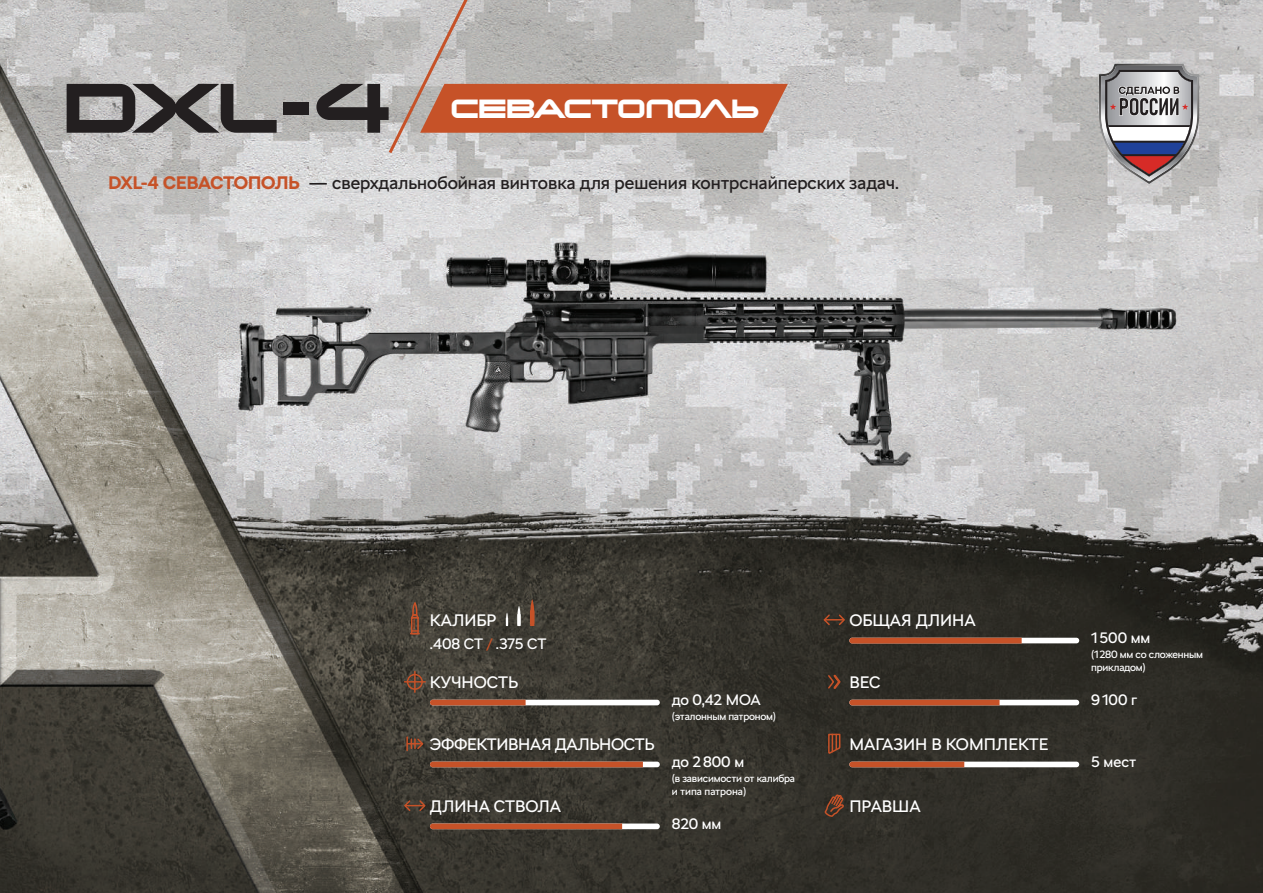
<style>
.page{position:relative;width:1263px;height:893px;background:#fff}
.page>*{position:absolute;margin:0;border:0;box-sizing:border-box;transform-origin:0 0}
.t1{font:700 88.5px "Changeling Neo";color:#231f20}
.t2{font:700 33.45px "Changeling Neo";color:#fff}
.t3{font:18px "SKODA Next";color:#231f20}
.t4{font:16.5px "SKODA Next";color:#fff}
.t5{font:16.5px "SKODA Next";letter-spacing:-.02em;color:#fff}
.t6{font:15px "SKODA Next";color:#fff}
.t7{font:10.5px/12.6px "SKODA Next";letter-spacing:-.02em;color:#fff}
.s1{font-weight:700;color:#c65228}
.s2{color:#c65228}
</style>
<div class="page">
<img style="left:0;top:0;width:1263px;height:893px">
<svg style="left:386px;top:0;width:402px;height:157px;background:#c1a194"></svg>
<div style="left:430px;top:762px;width:230px;height:5px;background:#fff;border-radius:3px"></div>
<svg style="left:430px;top:762px;width:213px;height:5px"></svg>
<svg style="left:406px;top:737px;width:19px;height:14px"></svg>
<div style="left:430px;top:823px;width:230px;height:6px;background:#fff;border-radius:3px"></div>
<svg style="left:430px;top:823px;width:192px;height:6px"></svg>
<div style="left:430px;top:700px;width:230px;height:5px;background:#fff;border-radius:3px"></div>
<svg style="left:430px;top:700px;width:96px;height:5px"></svg>
<hr style="left:414px;top:671px;width:2px;height:21px;background:#c65228">
<hr style="left:405px;top:681px;width:20px;height:2px;background:#c65228">
<div style="left:407px;top:674px;width:16px;height:16px;border:2px solid #c65228;border-radius:50%"></div>
<svg style="left:403px;top:799px;width:24px;height:13px"></svg>
<svg style="left:409px;top:602px;width:11px;height:33px"></svg>
<svg style="left:530px;top:599px;width:4px;height:27px"></svg>
<svg style="left:517px;top:606px;width:4px;height:20px"></svg>
<svg style="left:506px;top:612px;width:2px;height:14px"></svg>
<div style="left:849px;top:638px;width:230px;height:5px;background:#fff;border-radius:3px"></div>
<svg style="left:849px;top:638px;width:173px;height:5px"></svg>
<svg style="left:822px;top:613px;width:24px;height:14px"></svg>
<div style="left:849px;top:700px;width:230px;height:5px;background:#fff;border-radius:3px"></div>
<svg style="left:849px;top:700px;width:150px;height:5px"></svg>
<svg style="left:827px;top:673px;width:15px;height:18px"></svg>
<svg style="left:791px;top:793px;width:54px;height:88px;background:#363028"></svg>
<div style="left:849px;top:762px;width:230px;height:5px;background:#fff;border-radius:3px"></div>
<svg style="left:849px;top:762px;width:115px;height:5px"></svg>
<svg style="left:827px;top:733px;width:14px;height:21px"></svg>
<svg style="left:1098px;top:62px;width:102px;height:124px;background:#a7a1a7"></svg>
<hr style="left:1113px;top:141px;width:72px;height:2px;background:#231f20">
<hr style="left:1122px;top:154px;width:54px;height:2px;background:#231f20">
<h1 class="t1" style="left:64px;top:50px;width:328px">DXL-4</h1>
<h2 class="t2" style="left:451px;top:87px;width:309px">СЕВАСТОПОЛЬ</h2>
<h3 class="t3" style="left:108px;top:172px;width:792px"><span class="s1">DXL-4 СЕВАСТОПОЛЬ</span> — сверхдальнобойная винтовка для решения контрснайперских задач.</h3>
<h3 class="t4" style="left:430px;top:610px;width:68px">КАЛИБР</h3>
<h3 class="t6" style="left:430px;top:635px;width:118px">.408 CT <span class="s2">/</span> .375 CT</h3>
<h3 class="t4" style="left:430px;top:672px;width:90px">КУЧНОСТЬ</h3>
<h3 class="t6" style="left:672px;top:691px;width:90px">до 0,42 МОА</h3>
<p class="t7" style="left:672px;top:710px;width:106px">(эталонным патроном)</p>
<h3 class="t4" style="left:849px;top:610px;width:128px">ОБЩАЯ ДЛИНА</h3>
<h3 class="t4" style="left:849px;top:672px;width:33px">ВЕС</h3>
<h3 class="t6" style="left:1091px;top:629px;width:61px">1500 мм</h3>
<p class="t7" style="left:1091px;top:648px;width:113px">(1280 мм со сложенным прикладом)</p>
<h3 class="t6" style="left:1091px;top:691px;width:47px">9100 г</h3>
<h3 class="t5" style="left:430px;top:734px;width:226px">ЭФФЕКТИВНАЯ ДАЛЬНОСТЬ</h3>
<h3 class="t4" style="left:849px;top:734px;width:201px">МАГАЗИН В КОМПЛЕКТЕ</h3>
<h3 class="t6" style="left:672px;top:753px;width:74px">до 2800 м</h3>
<p class="t7" style="left:672px;top:772px;width:125px">(в зависимости от калибра и типа патрона)</p>
<h3 class="t6" style="left:1091px;top:753px;width:46px">5 мест</h3>
<h3 class="t4" style="left:430px;top:796px;width:133px">ДЛИНА СТВОЛА</h3>
<h3 class="t4" style="left:849px;top:796px;width:73px">ПРАВША</h3>
<h3 class="t6" style="left:672px;top:815px;width:51px">820 мм</h3>
</div>
